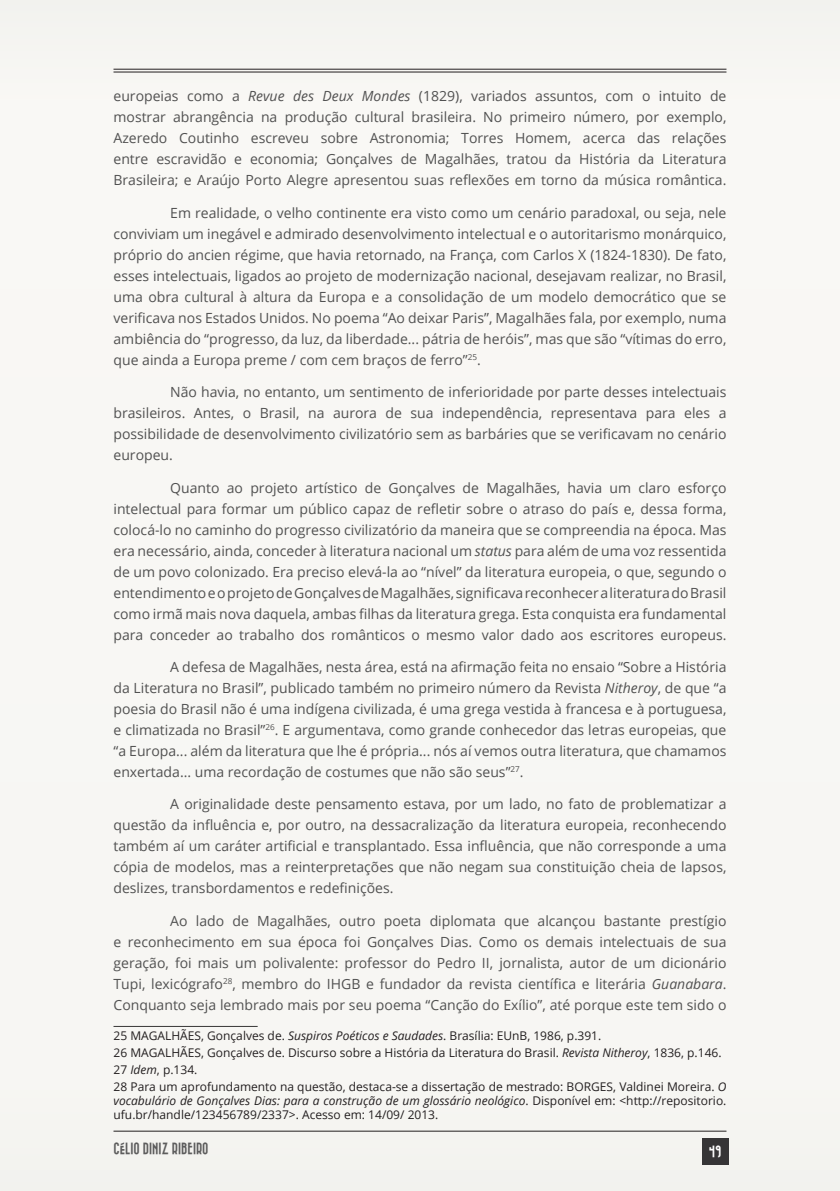
<style>
.page{position:relative;width:840px;height:1191px;background:#fff}
.page>*{position:absolute;margin:0;border:0;box-sizing:border-box;transform-origin:0 0}
.TEXTO{font:14px/21px "Open Sans";color:#515151;text-align:justify}
.t1{font:12px/14px "Open Sans";color:#231f20;text-align:justify}
.t2{font:12px "Bazar";color:#5d5d5d}
.t3{font:12px "Bazar";color:#fff}
.s1{font-style:italic}
</style>
<div class="page">
<div style="left:0;top:0;width:839px;height:1190px;background:#f8f7f4"></div>
<hr style="left:113px;top:69px;width:613px;height:1px;background:#231f20">
<hr style="left:113px;top:72px;width:613px;height:1px;background:#231f20">
<hr style="left:113px;top:1130px;width:613px;height:1px;background:#231f20">
<div style="left:701px;top:1138px;width:27px;height:27px;background:#363536"></div>
<hr style="left:113px;top:1026px;width:144px;height:1px;background:#363536">
<p class="TEXTO" style="left:113px;top:85px;width:614px">europeias como a <span class="s1">Revue des Deux Mondes</span> (1829), variados assuntos, com o intuito de mostrar abrangência na produção cultural brasileira. No primeiro número, por exemplo, Azeredo Coutinho escreveu sobre Astronomia; Torres Homem, acerca das relações entre escravidão e economia; Gonçalves de Magalhães, tratou da História da Literatura Brasileira; e Araújo Porto Alegre apresentou suas reflexões em torno da música romântica.</p>
<p class="TEXTO" style="left:113px;top:202px;width:614px;text-indent:57px">Em realidade, o velho continente era visto como um cenário paradoxal, ou seja, nele conviviam um inegável e admirado desenvolvimento intelectual e o autoritarismo monárquico, próprio do ancien régime, que havia retornado, na França, com Carlos X (1824-1830). De fato, esses intelectuais, ligados ao projeto de modernização nacional, desejavam realizar, no Brasil, uma obra cultural à altura da Europa e a consolidação de um modelo democrático que se verificava nos Estados Unidos. No poema “Ao deixar Paris”, Magalhães fala, por exemplo, numa ambiência do “progresso, da luz, da liberdade... pátria de heróis”, mas que são “vítimas do erro, que ainda a Europa preme / com cem braços de ferro”<sup>25</sup>.</p>
<p class="TEXTO" style="left:113px;top:381px;width:614px;text-indent:57px">Não havia, no entanto, um sentimento de inferioridade por parte desses intelectuais brasileiros. Antes, o Brasil, na aurora de sua independência, representava para eles a possibilidade de desenvolvimento civilizatório sem as barbáries que se verificavam no cenário europeu.</p>
<p class="TEXTO" style="left:113px;top:476px;width:614px;text-indent:57px">Quanto ao projeto artístico de Gonçalves de Magalhães, havia um claro esforço intelectual para formar um público capaz de refletir sobre o atraso do país e, dessa forma, colocá-lo no caminho do progresso civilizatório da maneira que se compreendia na época. Mas era necessário, ainda, conceder à literatura nacional um <span class="s1">status</span> para além de uma voz ressentida de um povo colonizado. Era preciso elevá-la ao “nível” da literatura europeia, o que, segundo o entendimento e o projeto de Gonçalves de Magalhães, significava reconhecer a literatura do Brasil como irmã mais nova daquela, ambas filhas da literatura grega. Esta conquista era fundamental para conceder ao trabalho dos românticos o mesmo valor dado aos escritores europeus.</p>
<p class="TEXTO" style="left:113px;top:656px;width:614px;text-indent:57px">A defesa de Magalhães, nesta área, está na afirmação feita no ensaio “Sobre a História da Literatura no Brasil”, publicado também no primeiro número da Revista <span class="s1">Nitheroy</span>, de que “a poesia do Brasil não é uma indígena civilizada, é uma grega vestida à francesa e à portuguesa, e climatizada no Brasil”<sup>26</sup>. E argumentava, como grande conhecedor das letras europeias, que “a Europa... além da literatura que lhe é própria... nós aí vemos outra literatura, que chamamos enxertada... uma recordação de costumes que não são seus”<sup>27</sup>.</p>
<p class="TEXTO" style="left:113px;top:793px;width:614px;text-indent:57px">A originalidade deste pensamento estava, por um lado, no fato de problematizar a questão da influência e, por outro, na dessacralização da literatura europeia, reconhecendo também aí um caráter artificial e transplantado. Essa influência, que não corresponde a uma cópia de modelos, mas a reinterpretações que não negam sua constituição cheia de lapsos, deslizes, transbordamentos e redefinições.</p>
<p class="TEXTO" style="left:113px;top:910px;width:614px;text-indent:57px">Ao lado de Magalhães, outro poeta diplomata que alcançou bastante prestígio e reconhecimento em sua época foi Gonçalves Dias. Como os demais intelectuais de sua geração, foi mais um polivalente: professor do Pedro II, jornalista, autor de um dicionário Tupi, lexicógrafo<sup>28</sup>, membro do IHGB e fundador da revista científica e literária <span class="s1">Guanabara</span>.<br>Conquanto seja lembrado mais por seu poema “Canção do Exílio”, até porque este tem sido o</p>
<p class="t1" style="left:113px;top:1028px;width:489px">25 MAGALHÃES, Gonçalves de. <span class="s1">Suspiros Poéticos e Saudades</span>. Brasília: EUnB, 1986, p.391.</p>
<p class="t1" style="left:113px;top:1045px;width:609px">26 MAGALHÃES, Gonçalves de. Discurso sobre a História da Literatura do Brasil. <span class="s1">Revista Nitheroy</span>, 1836, p.146.</p>
<p class="t1" style="left:113px;top:1062px;width:85px">27 <span class="s1">Idem</span>, p.134.</p>
<p class="t1" style="left:113px;top:1079px;width:614px">28 Para um aprofundamento na questão, destaca-se a dissertação de mestrado: BORGES, Valdinei Moreira. <span class="s1">O vocabulário de Gonçalves Dias: para a construção de um glossário neológico</span>. Disponível em: &lt;http://repositorio. ufu.br/handle/123456789/2337&gt;. Acesso em: 14/09/ 2013.</p>
<p class="t2" style="left:113px;top:1142px;width:96px">CÉLIO DINIZ RIBEIRO</p>
<p class="t3" style="left:708px;top:1145px;width:14px">49</p>
</div>
